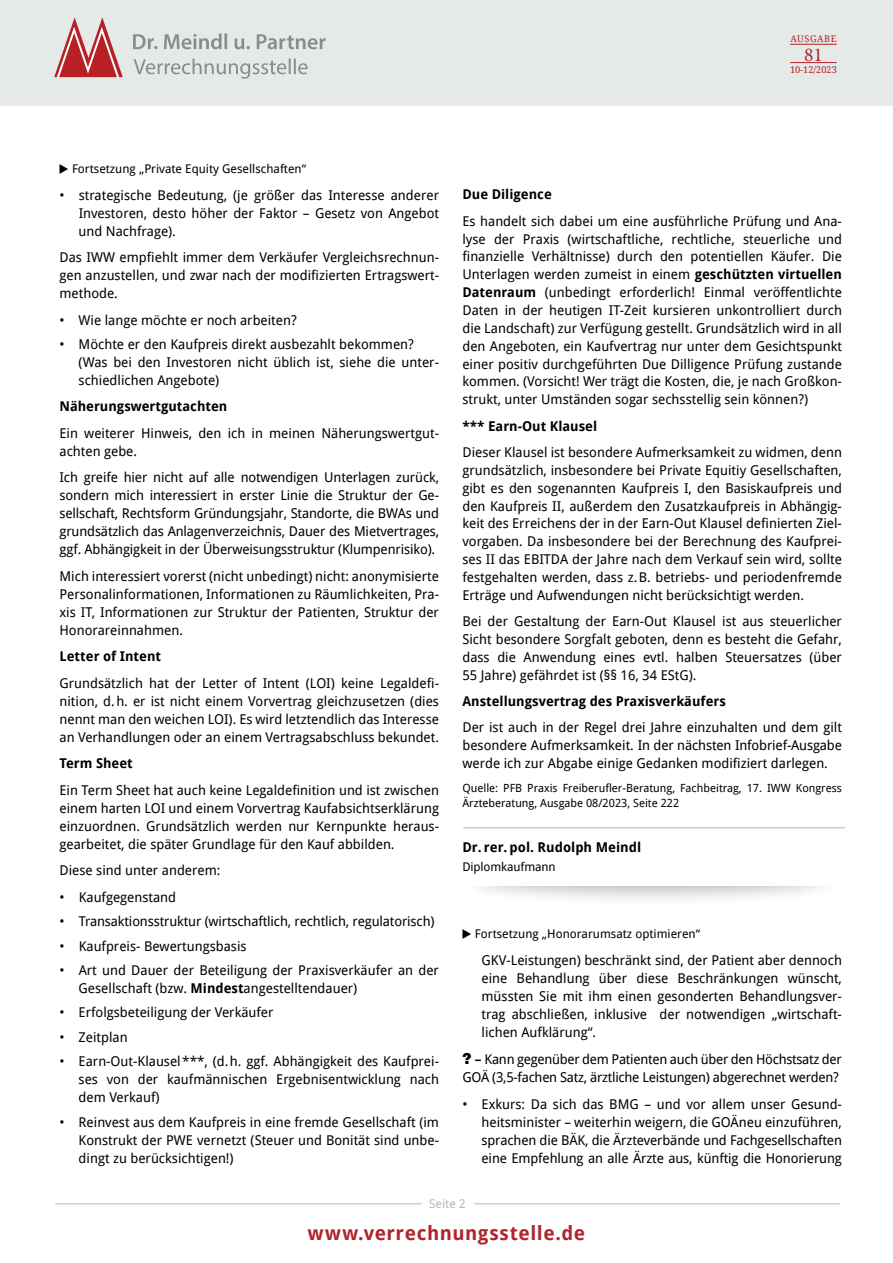
<style>
.page{position:relative;width:893px;height:1263px;background:#fff}
.page>*{position:absolute;margin:0;border:0;box-sizing:border-box;transform-origin:0 0}
.t1{font:700 19.5px "Droid Sans";letter-spacing:.03em;color:#b0242d}
.t2{font:19.5px "Minion Pro";color:#b72126}
.t3{font:13.5px/18px "Droid Sans";color:#000;text-align:justify}
.t4{font:700 13.5px "Droid Sans";color:#000}
.t5{font:13.5px/18px "Droid Sans";letter-spacing:-.02em;color:#000}
.t6{font:12px "Droid Sans";color:#000}
.t7{font:12px "Droid Sans";letter-spacing:.01em;color:#b0b8b5}
.t8{font:11.25px/15px "Droid Sans";color:#000}
.t9{font:9.3px "Droid Serif";color:#b72126}
.s1{font-weight:700}
.s2{font-family:"Franklin Gothic";font-weight:800;font-size:16.5px}
</style>
<div class="page">
<hr style="left:55px;top:1203px;width:785px;height:1px;background:#b0b8b5">
<div style="left:422px;top:1199px;width:51px;height:9px;background:#fff"></div>
<div style="left:0;top:0;width:893px;height:105px;background:#e5e9e7"></div>
<svg style="left:54px;top:17px;width:69px;height:60px"></svg>
<svg style="left:133px;top:34px;width:193px;height:15px"></svg>
<svg style="left:134px;top:59px;width:174px;height:20px"></svg>
<hr style="left:790px;top:44px;width:47px;height:1px;background:#b72126">
<hr style="left:790px;top:62px;width:47px;height:1px;background:#b72126">
<div style="left:455px;top:834px;width:391px;height:75px;background:#000;opacity:.5"></div>
<div style="left:462px;top:828px;width:382px;height:57px;background:#fff"></div>
<hr style="left:463px;top:827px;width:382px;height:1px;background:#aeb6b3">
<p class="t9" style="left:790px;top:33px;width:28px">AUSGABE</p>
<h1 class="t2" style="left:804px;top:41px;width:20px">81</h1>
<p class="t9" style="left:790px;top:64px;width:48px">10-12/2023</p>
<p class="t6" style="left:72px;top:161px;width:236px">Fortsetzung „Private Equity Gesellschaften“</p>
<p class="t3" style="left:79px;top:186px;width:362px;text-indent:-19px">• strategische Bedeutung, (je größer das Interesse anderer Investoren, desto höher der Faktor – Gesetz von Angebot und Nachfrage).</p>
<p class="t3" style="left:60px;top:248px;width:381px">Das IWW empfiehlt immer dem Verkäufer Vergleichsrechnun&shy;gen anzustellen, und zwar nach der modifizierten Ertragswert&shy;methode.</p>
<p class="t3" style="left:60px;top:311px;width:239px">• Wie lange möchte er noch arbeiten?</p>
<p class="t3" style="left:79px;top:335px;width:362px;text-align:left;text-indent:-19px">• Möchte er den Kaufpreis direkt ausbezahlt bekommen? (Was bei den Investoren nicht üblich ist, siehe die unter&shy;schiedlichen Angebote)</p>
<p class="t4" style="left:60px;top:399px;width:169px">Näherungswertgutachten</p>
<p class="t3" style="left:60px;top:424px;width:381px">Ein weiterer Hinweis, den ich in meinen Näherungswertgut&shy;achten gebe.</p>
<p class="t3" style="left:60px;top:469px;width:381px">Ich greife hier nicht auf alle notwendigen Unterlagen zurück, sondern mich interessiert in erster Linie die Struktur der Ge&shy;sellschaft, Rechtsform Gründungsjahr, Standorte, die BWAs und grundsätzlich das Anlagenverzeichnis, Dauer des Mietvertrages, ggf. Abhängigkeit in der Überweisungsstruktur (Klumpenrisiko).</p>
<p class="t3" style="left:60px;top:567px;width:381px">Mich interessiert vorerst (nicht unbedingt) nicht: anonymisierte Personalinformationen, Informationen zu Räumlichkeiten, Pra&shy;xis IT, Informationen zur Struktur der Patienten, Struktur der Honorareinnahmen.</p>
<p class="t4" style="left:60px;top:649px;width:103px">Letter of Intent</p>
<p class="t3" style="left:60px;top:674px;width:381px">Grundsätzlich hat der Letter of Intent (LOI) keine Legaldefi&shy;nition, d.h. er ist nicht einem Vorvertrag gleichzusetzen (dies nennt man den weichen LOI). Es wird letztendlich das Interesse an Verhandlungen oder an einem Vertragsabschluss bekundet.</p>
<p class="t4" style="left:60px;top:756px;width:75px">Term Sheet</p>
<p class="t3" style="left:60px;top:781px;width:381px">Ein Term Sheet hat auch keine Legaldefinition und ist zwischen einem harten LOI und einem Vorvertrag Kaufabsichtserklärung einzuordnen. Grundsätzlich werden nur Kernpunkte heraus&shy;gearbeitet, die später Grundlage für den Kauf abbilden.</p>
<p class="t3" style="left:60px;top:862px;width:162px">Diese sind unter anderem:</p>
<p class="t3" style="left:60px;top:888px;width:118px">• Kaufgegenstand</p>
<p class="t3" style="left:60px;top:913px;width:377px">• Transaktionsstruktur (wirtschaftlich, rechtlich, regulatorisch)</p>
<p class="t3" style="left:60px;top:937px;width:189px">• Kaufpreis- Bewertungsbasis</p>
<p class="t3" style="left:79px;top:961px;width:362px;text-indent:-19px">• Art und Dauer der Beteiligung der Praxisverkäufer an der<br>Gesellschaft (bzw. <span class="s1">Mindest</span>angestelltendauer)</p>
<p class="t3" style="left:60px;top:1004px;width:216px">• Erfolgsbeteiligung der Verkäufer</p>
<p class="t3" style="left:60px;top:1028px;width:70px">• Zeitplan</p>
<p class="t3" style="left:79px;top:1052px;width:362px;text-indent:-19px">• Earn-Out-Klausel***, (d.h. ggf. Abhängigkeit des Kaufprei&shy;ses von der kaufmännischen Ergebnisentwicklung nach dem Verkauf)</p>
<p class="t3" style="left:79px;top:1113px;width:362px;text-indent:-19px">• Reinvest aus dem Kaufpreis in eine fremde Gesellschaft (im Konstrukt der PWE vernetzt (Steuer und Bonität sind unbe&shy;dingt zu berücksichtigen!)</p>
<p class="t4" style="left:462px;top:187px;width:91px">Due Diligence</p>
<p class="t3" style="left:462px;top:212px;width:381px">Es handelt sich dabei um eine ausführliche Prüfung und Ana&shy;lyse der Praxis (wirtschaftliche, rechtliche, steuerliche und finanzielle Verhältnisse) durch den potentiellen Käufer. Die Unterlagen werden zumeist in einem <span class="s1">geschützten virtuellen Datenraum</span> (unbedingt erforderlich! Einmal veröffentlichte Daten in der heutigen IT-Zeit kursieren unkontrolliert durch die Landschaft) zur Verfügung gestellt. Grundsätzlich wird in all den Angeboten, ein Kaufvertrag nur unter dem Gesichtspunkt einer positiv durchgeführten Due Dilligence Prüfung zustande kommen. (Vorsicht! Wer trägt die Kosten, die, je nach Großkon&shy;strukt, unter Umständen sogar sechsstellig sein können?)</p>
<p class="t4" style="left:462px;top:418px;width:136px">*** Earn-Out Klausel</p>
<p class="t3" style="left:462px;top:443px;width:381px">Dieser Klausel ist besondere Aufmerksamkeit zu widmen, denn grundsätzlich, insbesondere bei Private Equitiy Gesellschaften, gibt es den sogenannten Kaufpreis I, den Basiskaufpreis und den Kaufpreis II, außerdem den Zusatzkaufpreis in Abhängig&shy;keit des Erreichens der in der Earn-Out Klausel definierten Ziel&shy;vorgaben. Da insbesondere bei der Berechnung des Kaufprei&shy;ses II das EBITDA der Jahre nach dem Verkauf sein wird, sollte festgehalten werden, dass z.B. betriebs- und periodenfremde Erträge und Aufwendungen nicht berücksichtigt werden.</p>
<p class="t3" style="left:462px;top:612px;width:381px">Bei der Gestaltung der Earn-Out Klausel ist aus steuerlicher Sicht besondere Sorgfalt geboten, denn es besteht die Gefahr, dass die Anwendung eines evtl. halben Steuersatzes (über 55 Jahre) gefährdet ist (§§ 16, 34 EStG).</p>
<p class="t4" style="left:462px;top:693px;width:265px">Anstellungsvertrag des Praxisverkäufers</p>
<p class="t3" style="left:462px;top:719px;width:381px">Der ist auch in der Regel drei Jahre einzuhalten und dem gilt besondere Aufmerksamkeit. In der nächsten Infobrief-Ausgabe werde ich zur Abgabe einige Gedanken modifiziert darlegen.</p>
<p class="t8" style="left:462px;top:781px;width:381px">Quelle: PFB Praxis Freiberufler-Beratung, Fachbeitrag, 17. IWW Kongress<br>Ärzteberatung, Ausgabe 08/2023, Seite 222</p>
<p class="t4" style="left:462px;top:840px;width:180px">Dr. rer. pol. Rudolph Meindl</p>
<p class="t6" style="left:462px;top:860px;width:95px">Diplomkaufmann</p>
<p class="t6" style="left:475px;top:927px;width:227px">Fortsetzung „Honorarumsatz optimieren“</p>
<p class="t3" style="left:482px;top:952px;width:362px">GKV-Leistungen) beschränkt sind, der Patient aber dennoch eine Behandlung über diese Beschränkungen wünscht, müssten Sie mit ihm einen gesonderten Behandlungsver&shy;trag abschließen, inklusive der notwendigen „wirtschaft&shy;lichen Aufklärung“.</p>
<p class="t5" style="left:462px;top:1050px;width:381px"><span class="s2">?</span> <span class="s1">–</span> Kann gegenüber dem Patienten auch über den Höchstsatz der<br>GOÄ (3,5-fachen Satz, ärztliche Leistungen) abgerechnet werden?</p>
<p class="t3" style="left:482px;top:1095px;width:362px;text-indent:-19px">• Exkurs: Da sich das BMG – und vor allem unser Gesund&shy;heitsminister – weiterhin weigern, die GOÄneu einzuführen, sprachen die BÄK, die Ärzteverbände und Fachgesellschaften eine Empfehlung an alle Ärzte aus, künftig die Honorierung</p>
<p class="t7" style="left:429px;top:1197px;width:38px">Seite 2</p>
<h1 class="t1" style="left:308px;top:1221px;width:279px">www.verrechnungsstelle.de</h1>
</div>
